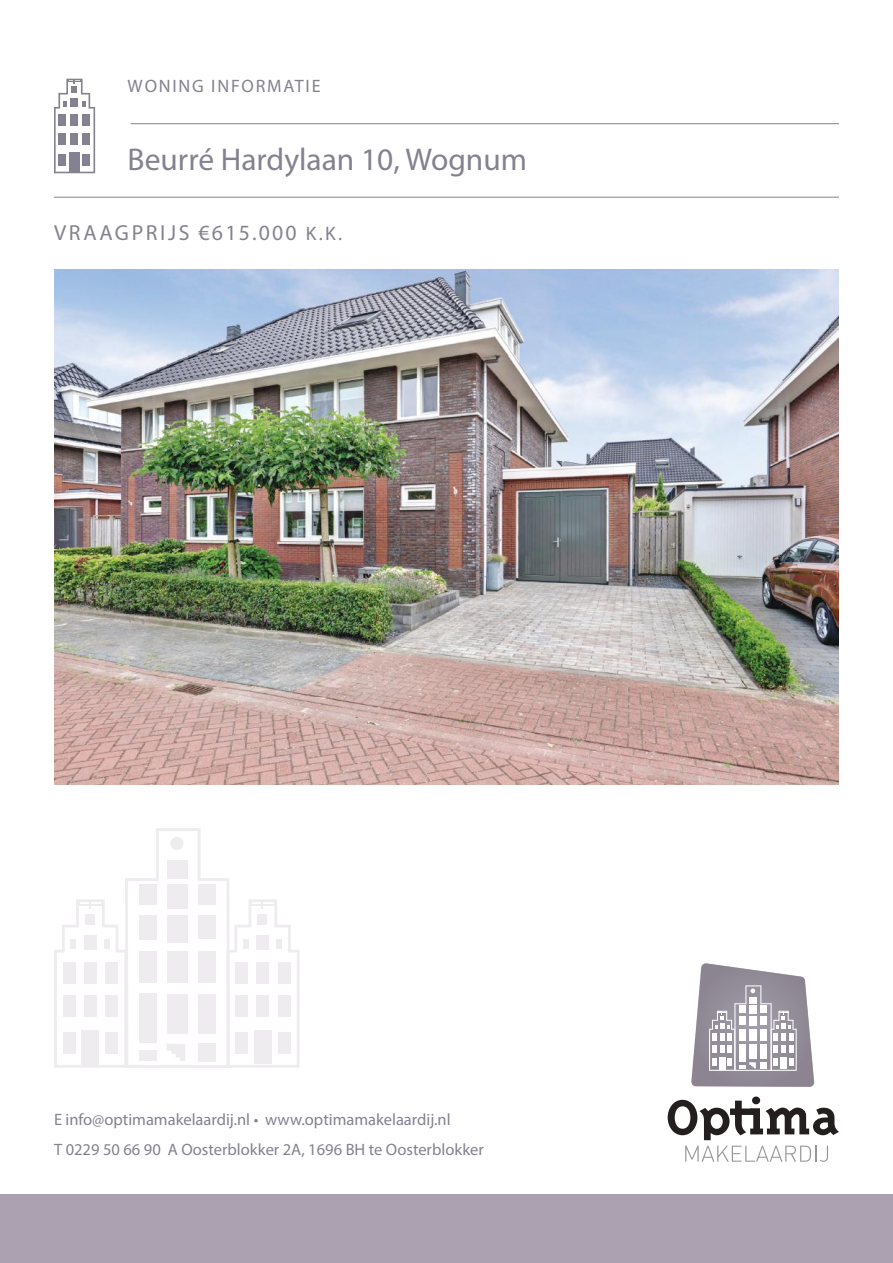
<style>
.page{position:relative;width:893px;height:1263px;background:#fff}
.page>*{position:absolute;margin:0;border:0;box-sizing:border-box;transform-origin:0 0}
.t1{font:31.5px "Myriad Pro";color:#848190}
.t2{font:21.75px "Myriad Pro";letter-spacing:.12em;color:#848190}
.t3{font:18px "Myriad Pro";letter-spacing:.1em;color:#848190}
.t4{font:16.5px/30px "Myriad Pro";color:#848190}
.s1{font-size:19.5px}
</style>
<div class="page">
<hr style="left:54px;top:197px;width:785px;height:1px;background:#848190">
<hr style="left:131px;top:123px;width:708px;height:1px;background:#848190">
<div style="left:0;top:1195px;width:893px;height:68px;background:#aca1b1"></div>
<svg style="left:668px;top:1096px;width:171px;height:44px"></svg>
<svg style="left:685px;top:1146px;width:143px;height:16px"></svg>
<svg style="left:691px;top:963px;width:123px;height:124px"></svg>
<svg style="left:54px;top:79px;width:41px;height:94px"></svg>
<img style="left:54px;top:270px;width:785px;height:514px">
<svg style="left:54px;top:828px;width:246px;height:240px"></svg>
<p class="t3" style="left:128px;top:75px;width:194px">WONING INFORMATIE</p>
<h1 class="t1" style="left:128px;top:140px;width:401px">Beurré Hardylaan 10, Wognum</h1>
<h2 class="t2" style="left:54px;top:219px;width:289px">VRAAGPRIJS €615.000 <span class="s1">K.K.</span></h2>
<p class="t4" style="left:54px;top:1104px;width:431px">E info@optimamakelaardij.nl • www.optimamakelaardij.nl<br>T 0229 50 66 90 A Oosterblokker 2A, 1696 BH te Oosterblokker</p>
</div>
